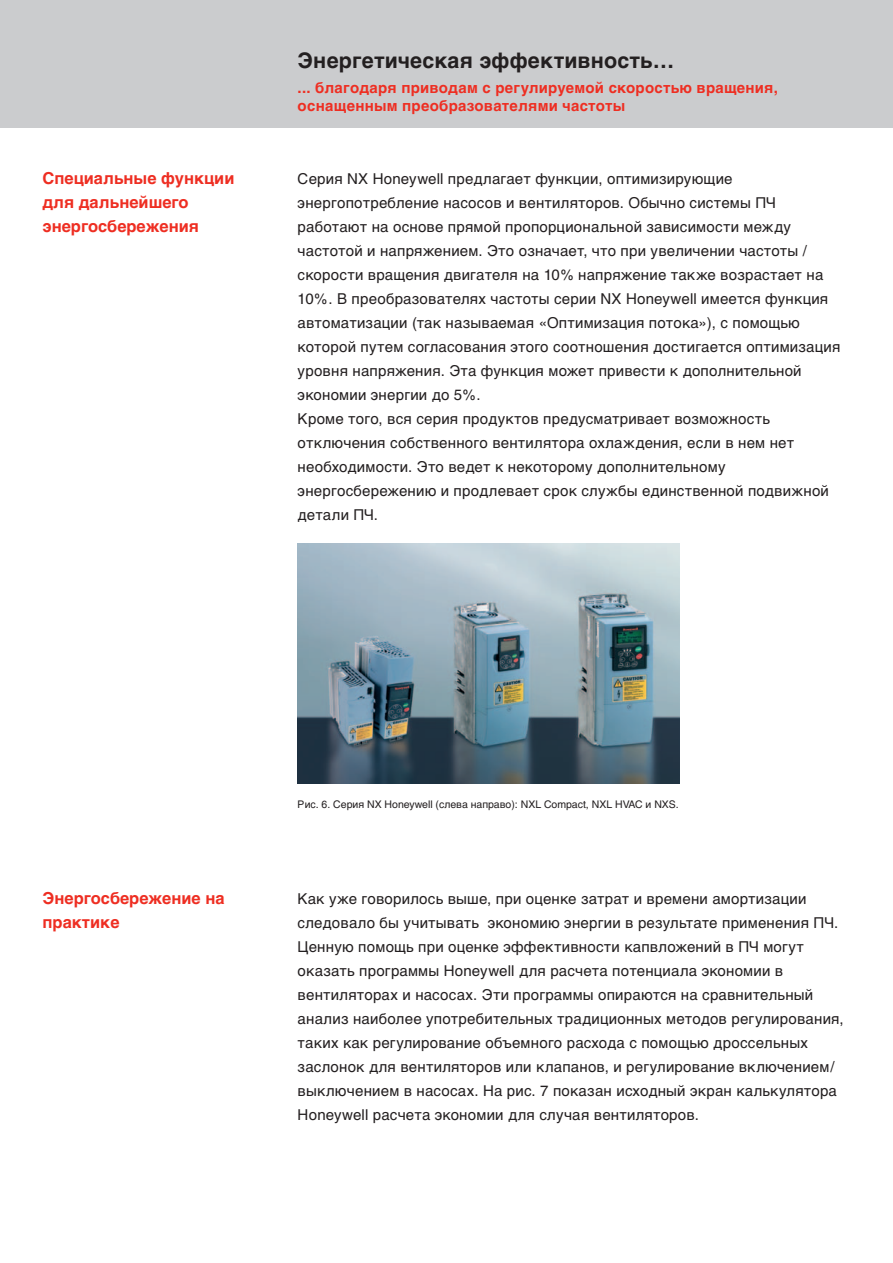
<style>
.page{position:relative;width:893px;height:1263px;background:#fff}
.page>*{position:absolute;margin:0;border:0;box-sizing:border-box;transform-origin:0 0}
.t1{font:700 21.45px "Helvetica Cyr";letter-spacing:.005em;color:#231f20}
.t2{font:700 16.5px/24px "Helvetica Cyr";color:#ee2e22}
.t3{font:15px/24px "Helvetica Cyr Upright";letter-spacing:.015em;color:#231f20}
.t4{font:700 15px/18px "Helvetica Cyr";letter-spacing:.015em;color:#ee2e22}
.t5{font:10.5px "Helvetica Cyr Upright";color:#231f20}
</style>
<div class="page">
<div style="left:0;top:0;width:893px;height:128px;background:#cbccce"></div>
<img style="left:298px;top:544px;width:381px;height:240px">
<h1 class="t1" style="left:298px;top:48px;width:378px">Энергетическая эффективность…</h1>
<p class="t4" style="left:298px;top:78px;width:482px">... благодаря приводам с регулируемой скоростью вращения, оснащенным преобразователями частоты</p>
<p class="t2" style="left:43px;top:166px;width:193px">Специальные функции для дальнейшего энергосбережения</p>
<p class="t3" style="left:298px;top:167px;width:544px">Серия NX Honeywell предлагает функции, оптимизирующие энергопотребление насосов и вентиляторов. Обычно системы ПЧ работают на основе прямой пропорциональной зависимости между частотой и напряжением. Это означает, что при увеличении частоты / скорости вращения двигателя на 10% напряжение также возрастает на 10%. В преобразователях частоты серии NX Honeywell имеется функция автоматизации (так называемая «Оптимизация потока»), с помощью которой путем согласования этого соотношения достигается оптимизация уровня напряжения. Эта функция может привести к дополнительной экономии энергии до 5%.<br>Кроме того, вся серия продуктов предусматривает возможность отключения собственного вентилятора охлаждения, если в нем нет необходимости. Это ведет к некоторому дополнительному энергосбережению и продлевает срок службы единственной подвижной детали ПЧ.</p>
<p class="t2" style="left:43px;top:886px;width:184px">Энергосбережение на практике</p>
<p class="t5" style="left:298px;top:798px;width:383px">Рис. 6. Серия NX Honeywell (слева направо): NXL Compact, NXL HVAC и NXS.</p>
<p class="t3" style="left:298px;top:887px;width:547px">Как уже говорилось выше, при оценке затрат и времени амортизации следовало бы учитывать экономию энергии в результате применения ПЧ.<br>Ценную помощь при оценке эффективности капвложений в ПЧ могут оказать программы Honeywell для расчета потенциала экономии в вентиляторах и насосах. Эти программы опираются на сравнительный анализ наиболее употребительных традиционных методов регулирования, таких как регулирование объемного расхода с помощью дроссельных заслонок для вентиляторов или клапанов, и регулирование включением/ выключением в насосах. На рис. 7 показан исходный экран калькулятора Honeywell расчета экономии для случая вентиляторов.</p>
</div>
